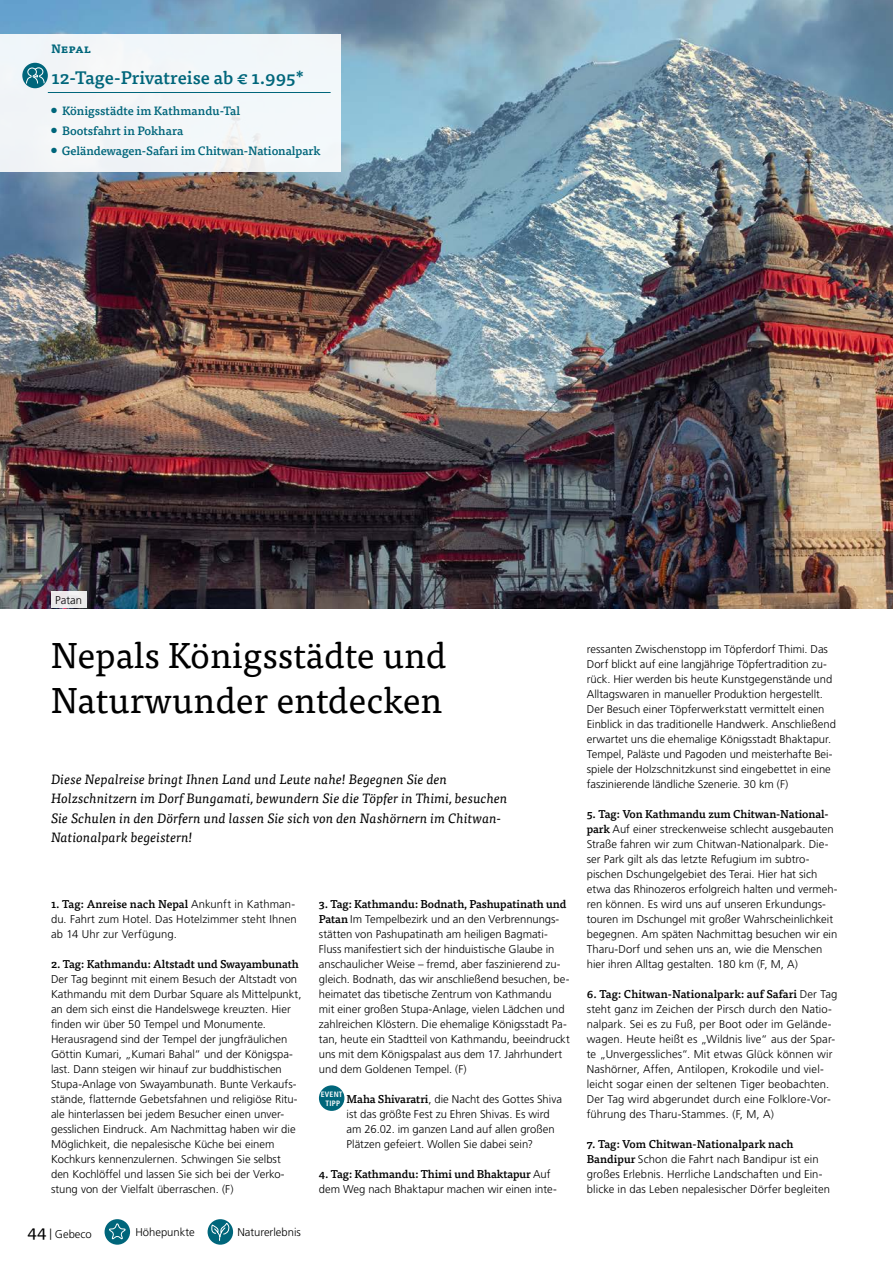
<style>
.page{position:relative;width:893px;height:1263px;background:#fff}
.page>*{position:absolute;margin:0;border:0;box-sizing:border-box;transform-origin:0 0}
.t1{font:36px/45px "Tisa OT";color:#000}
.t2{font:500 18px "Tisa OT";color:#00667b}
.t3{font:italic 13.5px/19.5px "Tisa OT";letter-spacing:.005em;color:#000}
.t4{font:500 12px "Tisa OT";letter-spacing:-.01em;color:#00667b}
.t5{font:700 12px "Tisa OT";color:#00667b}
.t6{font:300 11.25px/15px "Frutiger LT Pro";color:#000}
.t7{font:500 11.25px "Tisa OT";letter-spacing:-.01em;color:#000}
.t8{font:700 condensed 7.8px "Frutiger LT Pro";letter-spacing:.03em;color:#fff}
.s1{font-family:"Frutiger LT Pro";font-weight:300}
.s2{font-family:"Tisa OT";font-weight:400;font-size:18px}
.s3{font-family:"Tisa OT";font-weight:500}
</style>
<div class="page">
<img style="left:0;top:0;width:893px;height:608px">
<div style="left:0;top:34px;width:341px;height:138px;background:#f2f6f8"></div>
<div style="left:319px;top:1085px;width:25px;height:26px;background:#00667b;border-radius:50%"></div>
<hr style="left:48px;top:92px;width:283px;height:1px;background:#00667b">
<div style="left:22px;top:63px;width:26px;height:25px;background:#00667b;border-radius:50%"></div>
<svg style="left:26px;top:67px;width:19px;height:17px"></svg>
<div style="left:51px;top:591px;width:35px;height:17px;background:#ebe8ea"></div>
<div style="left:105px;top:1219px;width:25px;height:26px;background:#00667b;border-radius:50%"></div>
<svg style="left:109px;top:1223px;width:17px;height:17px"></svg>
<div style="left:208px;top:1219px;width:25px;height:26px;background:#00667b;border-radius:50%"></div>
<svg style="left:211px;top:1220px;width:19px;height:21px"></svg>
<p class="t5" style="left:51px;top:41px;width:42px">Nepal</p>
<h2 class="t2" style="left:52px;top:66px;width:254px">12-Tage-Privatreise ab € 1.995*</h2>
<p class="t4" style="left:51px;top:103px;width:191px">● Königsstädte im Kathmandu-Tal</p>
<p class="t4" style="left:51px;top:123px;width:134px">● Bootsfahrt in Pokhara</p>
<p class="t4" style="left:51px;top:143px;width:271px">● Geländewagen-Safari im Chitwan-Nationalpark</p>
<p class="t6" style="left:55px;top:593px;width:28px">Patan</p>
<h1 class="t1" style="left:51px;top:634px;width:397px">Nepals Königsstädte und<br>Naturwunder entdecken</h1>
<p class="t3" style="left:51px;top:769px;width:458px">Diese Nepalreise bringt Ihnen Land und Leute nahe! Begegnen Sie den Holzschnitzern im Dorf Bungamati, bewundern Sie die Töpfer in Thimi, besuchen Sie Schulen in den Dörfern und lassen Sie sich von den Nashörnern im Chitwan-Nationalpark begeistern!</p>
<p class="t7" style="left:51px;top:897px;width:246px">1. Tag: Anreise nach Nepal <span class="s1">Ankunft in Kathman-</span></p>
<p class="t6" style="left:51px;top:912px;width:247px">du. Fahrt zum Hotel. Das Hotelzimmer steht Ihnen ab 14 Uhr zur Verfügung.</p>
<p class="t7" style="left:51px;top:957px;width:249px">2. Tag: Kathmandu: Altstadt und Swayambunath</p>
<p class="t6" style="left:51px;top:972px;width:252px">Der Tag beginnt mit einem Besuch der Altstadt von Kathmandu mit dem Durbar Square als Mittelpunkt, an dem sich einst die Handelswege kreuzten. Hier finden wir über 50 Tempel und Monumente.<br>Herausragend sind der Tempel der jungfräulichen Göttin Kumari, „Kumari Bahal“ und der Königspa&shy;last. Dann steigen wir hinauf zur buddhistischen Stupa-Anlage von Swayambunath. Bunte Verkaufs&shy;stände, flatternde Gebetsfahnen und religiöse Ritu&shy;ale hinterlassen bei jedem Besucher einen unver&shy;gesslichen Eindruck. Am Nachmittag haben wir die Möglichkeit, die nepalesische Küche bei einem Kochkurs kennenzulernen. Schwingen Sie selbst den Kochlöffel und lassen Sie sich bei der Verko&shy;stung von der Vielfalt überraschen. (F)</p>
<p class="t6" style="left:28px;top:1227px;width:66px"><span class="s2">44</span> | Gebeco</p>
<p class="t6" style="left:135px;top:1225px;width:61px">Höhepunkte</p>
<p class="t6" style="left:237px;top:1225px;width:65px">Naturerlebnis</p>
<p class="t7" style="left:319px;top:897px;width:249px">3. Tag: Kathmandu: Bodnath, Pashupatinath und</p>
<p class="t6" style="left:319px;top:912px;width:252px"><span class="s3">Patan</span> Im Tempelbezirk und an den Verbrennungs&shy;stätten von Pashupatinath am heiligen Bagmati-Fluss manifestiert sich der hinduistische Glaube in anschaulicher Weise – fremd, aber faszinierend zu&shy;gleich. Bodnath, das wir anschließend besuchen, be&shy;heimatet das tibetische Zentrum von Kathmandu mit einer großen Stupa-Anlage, vielen Lädchen und zahlreichen Klöstern. Die ehemalige Königsstadt Pa&shy;tan, heute ein Stadtteil von Kathmandu, beeindruckt uns mit dem Königspalast aus dem 17. Jahrhundert und dem Goldenen Tempel. (F)</p>
<p class="t8" style="left:321px;top:1090px;width:23px">EVENT</p>
<p class="t6" style="left:347px;top:1092px;width:217px;text-indent:-21px"><sub>TIPP</sub> <span class="s3">Maha Shivaratri</span>, die Nacht des Gottes Shiva ist das größte Fest zu Ehren Shivas. Es wird am 26.02. im ganzen Land auf allen großen Plätzen gefeiert. Wollen Sie dabei sein?</p>
<p class="t7" style="left:319px;top:1167px;width:233px">4. Tag: Kathmandu: Thimi und Bhaktapur <span class="s1">Auf</span></p>
<p class="t6" style="left:319px;top:1182px;width:239px">dem Weg nach Bhaktapur machen wir einen inte-</p>
<p class="t6" style="left:587px;top:642px;width:251px">ressanten Zwischenstopp im Töpferdorf Thimi. Das Dorf blickt auf eine langjährige Töpfertradition zu&shy;rück. Hier werden bis heute Kunstgegenstände und Alltagswaren in manueller Produktion hergestellt.<br>Der Besuch einer Töpferwerkstatt vermittelt einen Einblick in das traditionelle Handwerk. Anschließend erwartet uns die ehemalige Königsstadt Bhaktapur.<br>Tempel, Paläste und Pagoden und meisterhafte Bei&shy;spiele der Holzschnitzkunst sind eingebettet in eine faszinierende ländliche Szenerie. 30 km (F)</p>
<p class="t7" style="left:587px;top:807px;width:243px">5. Tag: Von Kathmandu zum Chitwan-National-</p>
<p class="t6" style="left:587px;top:822px;width:252px"><span class="s3">park</span> Auf einer streckenweise schlecht ausgebauten Straße fahren wir zum Chitwan-Nationalpark. Die&shy;ser Park gilt als das letzte Refugium im subtro&shy;pischen Dschungelgebiet des Terai. Hier hat sich etwa das Rhinozeros erfolgreich halten und vermeh&shy;ren können. Es wird uns auf unseren Erkundungs&shy;touren im Dschungel mit großer Wahrscheinlichkeit begegnen. Am späten Nachmittag besuchen wir ein Tharu-Dorf und sehen uns an, wie die Menschen hier ihren Alltag gestalten. 180 km (F, M, A)</p>
<p class="t7" style="left:587px;top:987px;width:252px">6. Tag: Chitwan-Nationalpark: auf Safari <span class="s1">Der Tag</span></p>
<p class="t6" style="left:587px;top:1002px;width:250px">steht ganz im Zeichen der Pirsch durch den Natio&shy;nalpark. Sei es zu Fuß, per Boot oder im Gelände&shy;wagen. Heute heißt es „Wildnis live“ aus der Spar&shy;te „Unvergessliches“. Mit etwas Glück können wir Nashörner, Affen, Antilopen, Krokodile und viel&shy;leicht sogar einen der seltenen Tiger beobachten.<br>Der Tag wird abgerundet durch eine Folklore-Vor&shy;führung des Tharu-Stammes. (F, M, A)</p>
<p class="t7" style="left:587px;top:1137px;width:208px">7. Tag: Vom Chitwan-Nationalpark nach</p>
<p class="t6" style="left:587px;top:1152px;width:245px"><span class="s3">Bandipur</span> Schon die Fahrt nach Bandipur ist ein großes Erlebnis. Herrliche Landschaften und Ein&shy;blicke in das Leben nepalesischer Dörfer begleiten</p>
</div>
